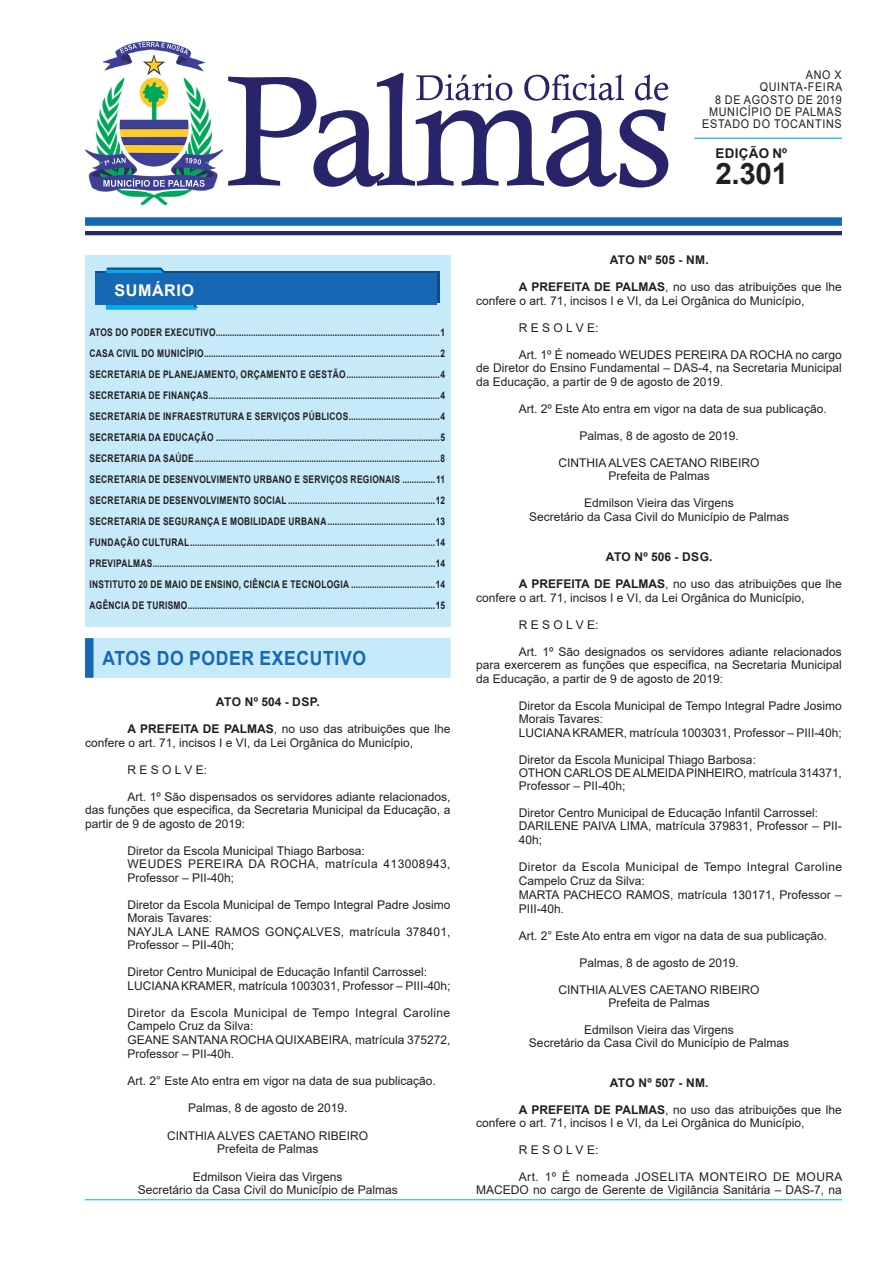
<style>
.page{position:relative;width:893px;height:1263px;background:#fff}
.page>*{position:absolute;margin:0;border:0;box-sizing:border-box;transform-origin:0 0}
.t1{font:700 29.55px "Arial";color:#231f20}
.t2{font:700 19.5px "Arial";letter-spacing:.035em;color:#1768b4;scale:.9 1}
.t3{font:700 16.2px "Arial";letter-spacing:.035em;color:#fff}
.t4{font:700 13.35px "Arial";letter-spacing:.025em;color:#231f20}
.t5{font:12px/13.5px "Arial";color:#231f20}
.t6{font:12px/12.3px "Arial";letter-spacing:.065em;color:#231f20;text-align:right;scale:.9 1}
.t7{font:700 12px "Arial";letter-spacing:.015em;color:#231f20}
.t8{font:700 10.5px/21px "Arial";letter-spacing:.035em;color:#231f20;text-align:justify;scale:.8 1}
.s1{font-weight:700}
</style>
<div class="page">
<div style="left:85px;top:255px;width:365px;height:371px;background:#c6eafa"></div>
<div style="left:85px;top:217px;width:757px;height:9px;background:#1768b4"></div>
<hr style="left:85px;top:231px;width:757px;height:4px;background:#28246a">
<hr style="left:694px;top:138px;width:148px;height:1px;background:#00aeef">
<svg style="left:228px;top:73px;width:440px;height:115px"></svg>
<svg style="left:96px;top:272px;width:344px;height:31px"></svg>
<svg style="left:106px;top:268px;width:92px;height:42px"></svg>
<div style="left:96px;top:274px;width:341px;height:31px;background:#1768b4"></div>
<img style="left:85px;top:41px;width:138px;height:164px">
<hr style="left:85px;top:1199px;width:757px;height:1px;background:#00aeef">
<div style="left:89px;top:638px;width:366px;height:40px;background:#c6eafa"></div>
<div style="left:85px;top:638px;width:9px;height:40px;background:#1768b4"></div>
<div style="left:450px;top:638px;width:9px;height:40px;background:#fff"></div>
<p class="t6" style="left:702px;top:69px;width:157px">ANO X<br>QUINTA-FEIRA<br>8 DE AGOSTO DE 2019<br>MUNICÍPIO DE PALMAS<br>ESTADO DO TOCANTINS</p>
<h1 class="t1" style="left:715px;top:153px;width:74px">2.301</h1>
<p class="t4" style="left:716px;top:144px;width:73px">EDIÇÃO Nº</p>
<h3 class="t3" style="left:114px;top:279px;width:81px">SUMÁRIO</h3>
<p class="t8" style="left:89px;top:322px;width:446px">ATOS DO PODER EXECUTIVO................................................................................................1<br>CASA CIVIL DO MUNICÍPIO.....................................................................................................2<br>SECRETARIA DE PLANEJAMENTO, ORÇAMENTO E GESTÃO........................................4<br>SECRETARIA DE FINANÇAS...................................................................................................4<br>SECRETARIA DE INFRAESTRUTURA E SERVIÇOS PÚBLICOS.......................................4<br>SECRETARIA DA EDUCAÇÃO ................................................................................................5<br>SECRETARIA DA SAÚDE.........................................................................................................8<br>SECRETARIA DE DESENVOLVIMENTO URBANO E SERVIÇOS REGIONAIS ..............11<br>SECRETARIA DE DESENVOLVIMENTO SOCIAL ...............................................................12<br>SECRETARIA DE SEGURANÇA E MOBILIDADE URBANA ..............................................13<br>FUNDAÇÃO CULTURAL.........................................................................................................14<br>PREVIPALMAS.........................................................................................................................14<br>INSTITUTO 20 DE MAIO DE ENSINO, CIÊNCIA E TECNOLOGIA ....................................14<br>AGÊNCIA DE TURISMO..........................................................................................................15</p>
<h2 class="t2" style="left:102px;top:644px;width:294px">ATOS DO PODER EXECUTIVO</h2>
<p class="t7" style="left:216px;top:694px;width:105px">ATO Nº 504 - DSP.</p>
<p class="t5" style="left:85px;top:722px;width:367px;text-indent:43px"><span class="s1">A PREFEITA DE PALMAS</span>, no uso das atribuições que lhe confere o art. 71, incisos I e VI, da Lei Orgânica do Município,</p>
<p class="t5" style="left:128px;top:763px;width:81px">R E S O L V E:</p>
<p class="t5" style="left:85px;top:790px;width:367px;text-align:justify;text-indent:43px">Art. 1º São dispensados os servidores adiante relacionados, das funções que especifica, da Secretaria Municipal da Educação, a partir de 9 de agosto de 2019:</p>
<p class="t5" style="left:128px;top:844px;width:325px">Diretor da Escola Municipal Thiago Barbosa:<br>WEUDES PEREIRA DA ROCHA, matrícula 413008943,<br>Professor – PII-40h;</p>
<p class="t5" style="left:128px;top:898px;width:325px">Diretor da Escola Municipal de Tempo Integral Padre Josimo Morais Tavares:<br>NAYJLA LANE RAMOS GONÇALVES, matrícula 378401, Professor – PII-40h;</p>
<p class="t5" style="left:128px;top:965px;width:325px">Diretor Centro Municipal de Educação Infantil Carrossel:<br>LUCIANA KRAMER, matrícula 1003031, Professor – PIII-40h;</p>
<p class="t5" style="left:128px;top:1006px;width:324px">Diretor da Escola Municipal de Tempo Integral Caroline Campelo Cruz da Silva:<br>GEANE SANTANA ROCHA QUIXABEIRA, matrícula 375272, Professor – PII-40h.</p>
<p class="t5" style="left:128px;top:1074px;width:310px">Art. 2° Este Ato entra em vigor na data de sua publicação.</p>
<p class="t5" style="left:188px;top:1101px;width:161px">Palmas, 8 de agosto de 2019.</p>
<p class="t5" style="left:167px;top:1128px;width:202px;text-align:center">CINTHIA ALVES CAETANO RIBEIRO<br>Prefeita de Palmas</p>
<p class="t5" style="left:138px;top:1169px;width:262px;text-align:center">Edmilson Vieira das Virgens<br>Secretário da Casa Civil do Município de Palmas</p>
<p class="t7" style="left:610px;top:252px;width:100px">ATO Nº 505 - NM.</p>
<p class="t5" style="left:476px;top:280px;width:367px;text-indent:43px"><span class="s1">A PREFEITA DE PALMAS</span>, no uso das atribuições que lhe confere o art. 71, incisos I e VI, da Lei Orgânica do Município,</p>
<p class="t5" style="left:519px;top:321px;width:81px">R E S O L V E:</p>
<p class="t5" style="left:476px;top:348px;width:367px;text-align:justify;text-indent:43px">Art. 1º É nomeado WEUDES PEREIRA DA ROCHA no cargo de Diretor do Ensino Fundamental – DAS-4, na Secretaria Municipal da Educação, a partir de 9 de agosto de 2019.</p>
<p class="t5" style="left:519px;top:402px;width:309px">Art. 2º Este Ato entra em vigor na data de sua publicação.</p>
<p class="t5" style="left:579px;top:429px;width:161px">Palmas, 8 de agosto de 2019.</p>
<p class="t5" style="left:559px;top:456px;width:202px;text-align:center">CINTHIA ALVES CAETANO RIBEIRO<br>Prefeita de Palmas</p>
<p class="t5" style="left:529px;top:496px;width:262px;text-align:center">Edmilson Vieira das Virgens<br>Secretário da Casa Civil do Município de Palmas</p>
<p class="t7" style="left:606px;top:549px;width:108px">ATO Nº 506 - DSG.</p>
<p class="t5" style="left:476px;top:577px;width:367px;text-indent:43px"><span class="s1">A PREFEITA DE PALMAS</span>, no uso das atribuições que lhe confere o art. 71, incisos I e VI, da Lei Orgânica do Município,</p>
<p class="t5" style="left:519px;top:618px;width:81px">R E S O L V E:</p>
<p class="t5" style="left:476px;top:645px;width:367px;text-align:justify;text-indent:43px">Art. 1º São designados os servidores adiante relacionados para exercerem as funções que especifica, na Secretaria Municipal da Educação, a partir de 9 de agosto de 2019:</p>
<p class="t5" style="left:519px;top:699px;width:325px">Diretor da Escola Municipal de Tempo Integral Padre Josimo<br>Morais Tavares:<br>LUCIANA KRAMER, matrícula 1003031, Professor – PIII-40h;</p>
<p class="t5" style="left:519px;top:753px;width:325px">Diretor da Escola Municipal Thiago Barbosa:<br>OTHON CARLOS DE ALMEIDA PINHEIRO, matrícula 314371,<br>Professor – PII-40h;</p>
<p class="t5" style="left:519px;top:806px;width:325px">Diretor Centro Municipal de Educação Infantil Carrossel:<br>DARILENE PAIVA LIMA, matrícula 379831, Professor – PII-<br>40h;</p>
<p class="t5" style="left:519px;top:860px;width:325px">Diretor da Escola Municipal de Tempo Integral Caroline Campelo Cruz da Silva:<br>MARTA PACHECO RAMOS, matrícula 130171, Professor – PIII-40h.</p>
<p class="t5" style="left:519px;top:929px;width:310px">Art. 2° Este Ato entra em vigor na data de sua publicação.</p>
<p class="t5" style="left:579px;top:956px;width:161px">Palmas, 8 de agosto de 2019.</p>
<p class="t5" style="left:559px;top:983px;width:202px;text-align:center">CINTHIA ALVES CAETANO RIBEIRO<br>Prefeita de Palmas</p>
<p class="t5" style="left:529px;top:1023px;width:262px;text-align:center">Edmilson Vieira das Virgens<br>Secretário da Casa Civil do Município de Palmas</p>
<p class="t7" style="left:610px;top:1074px;width:100px">ATO Nº 507 - NM.</p>
<p class="t5" style="left:476px;top:1103px;width:367px;text-indent:43px"><span class="s1">A PREFEITA DE PALMAS</span>, no uso das atribuições que lhe confere o art. 71, incisos I e VI, da Lei Orgânica do Município,</p>
<p class="t5" style="left:519px;top:1143px;width:81px">R E S O L V E:</p>
<p class="t5" style="left:476px;top:1170px;width:368px;text-align:right">Art. 1º É nomeada JOSELITA MONTEIRO DE MOURA<br>MACEDO no cargo de Gerente de Vigilância Sanitária – DAS-7, na</p>
</div>
